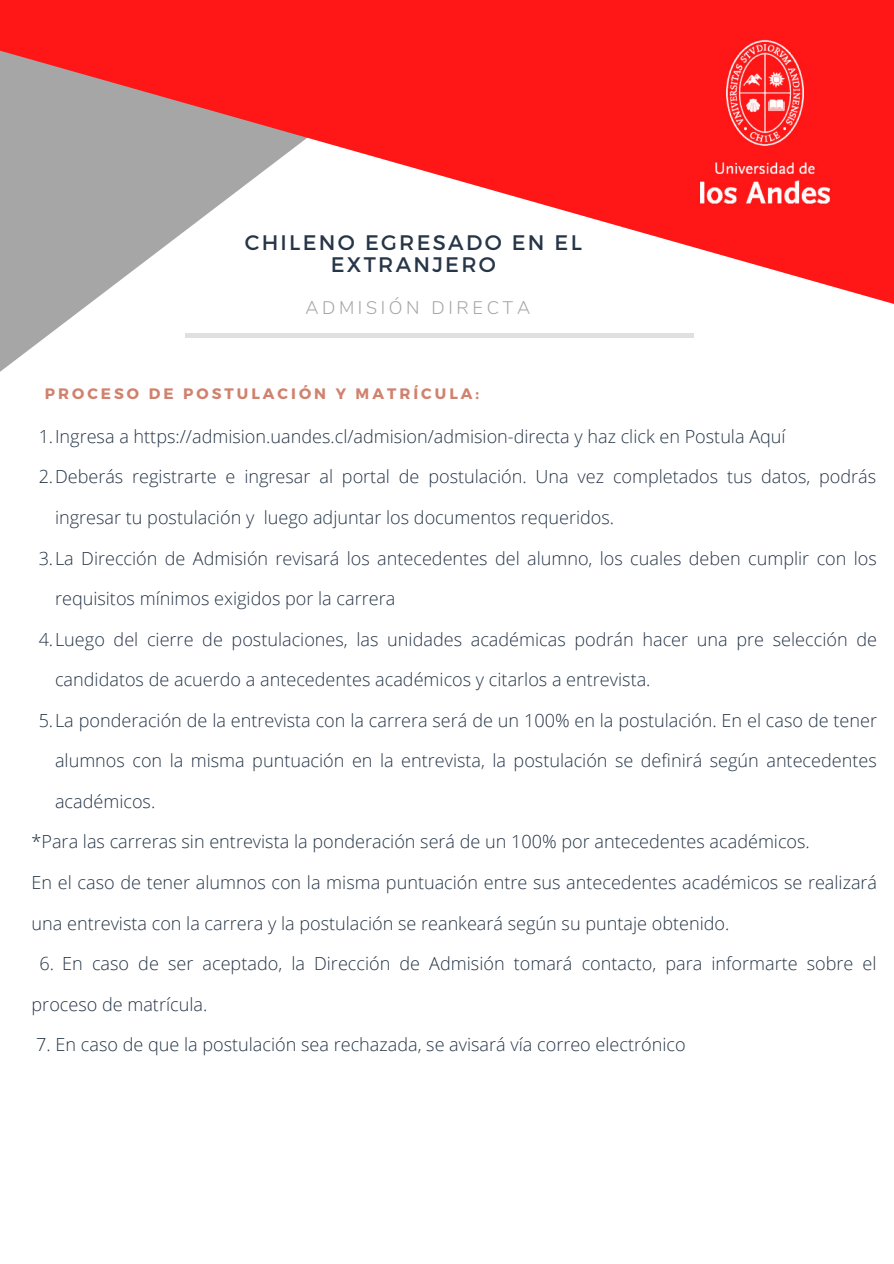
<style>
.page{position:relative;width:894px;height:1264px;background:#fff}
.page>*{position:absolute;margin:0;border:0;box-sizing:border-box;transform-origin:0 0}
.t1{font:21px/21.9px "Montserrat";letter-spacing:.11em;color:#263547;text-align:center}
.t2{font:300 18.15px "Nunito";letter-spacing:.2em;color:#a6a6a6}
.t3{font:300 18px "Open Sans";color:#263547}
.t4{font:700 15.15px "Montserrat";letter-spacing:.2em;color:#d0826f}
</style>
<div class="page">
<svg style="left:0;top:338px;width:44px;height:34px"></svg>
<svg style="left:0;top:0;width:893px;height:338px"></svg>
<img style="left:634px;top:21px;width:259px;height:230px">
<p class="t1" style="left:245px;top:230px;width:338px">CHILENO EGRESADO EN EL<br>EXTRANJERO</p>
<p class="t2" style="left:305px;top:296px;width:226px">ADMISIÓN DIRECTA</p>
<p class="t4" style="left:45px;top:384px;width:436px">PROCESO DE POSTULACIÓN Y MATRÍCULA:</p>
<p class="t3" style="left:39px;top:423px;width:748px">1.Ingresa a https://admision.uandes.cl/admision/admision-directa y haz click en Postula Aquí</p>
<p class="t3" style="left:39px;top:464px;width:838px">2.Deberás registrarte e ingresar al portal de postulación. Una vez completados tus datos, podrás</p>
<p class="t3" style="left:55px;top:505px;width:560px">ingresar tu postulación y luego adjuntar los documentos requeridos.</p>
<p class="t3" style="left:39px;top:545px;width:839px">3.La Dirección de Admisión revisará los antecedentes del alumno, los cuales deben cumplir con los</p>
<p class="t3" style="left:55px;top:586px;width:341px">requisitos mínimos exigidos por la carrera</p>
<p class="t3" style="left:39px;top:626px;width:839px">4.Luego del cierre de postulaciones, las unidades académicas podrán hacer una pre selección de</p>
<p class="t3" style="left:55px;top:667px;width:597px">candidatos de acuerdo a antecedentes académicos y citarlos a entrevista.</p>
<p class="t3" style="left:39px;top:707px;width:839px">5.La ponderación de la entrevista con la carrera será de un 100% en la postulación. En el caso de tener</p>
<p class="t3" style="left:55px;top:748px;width:823px">alumnos con la misma puntuación en la entrevista, la postulación se definirá según antecedentes</p>
<p class="t3" style="left:55px;top:788px;width:102px">académicos.</p>
<p class="t3" style="left:32px;top:829px;width:779px">*Para las carreras sin entrevista la ponderación será de un 100% por antecedentes académicos.</p>
<p class="t3" style="left:32px;top:869px;width:846px">En el caso de tener alumnos con la misma puntuación entre sus antecedentes académicos se realizará</p>
<p class="t3" style="left:32px;top:910px;width:699px">una entrevista con la carrera y la postulación se reankeará según su puntaje obtenido.</p>
<p class="t3" style="left:40px;top:950px;width:838px">6. En caso de ser aceptado, la Dirección de Admisión tomará contacto, para informarte sobre el</p>
<p class="t3" style="left:32px;top:991px;width:177px">proceso de matrícula.</p>
<p class="t3" style="left:36px;top:1031px;width:650px">7. En caso de que la postulación sea rechazada, se avisará vía correo electrónico</p>
</div>
